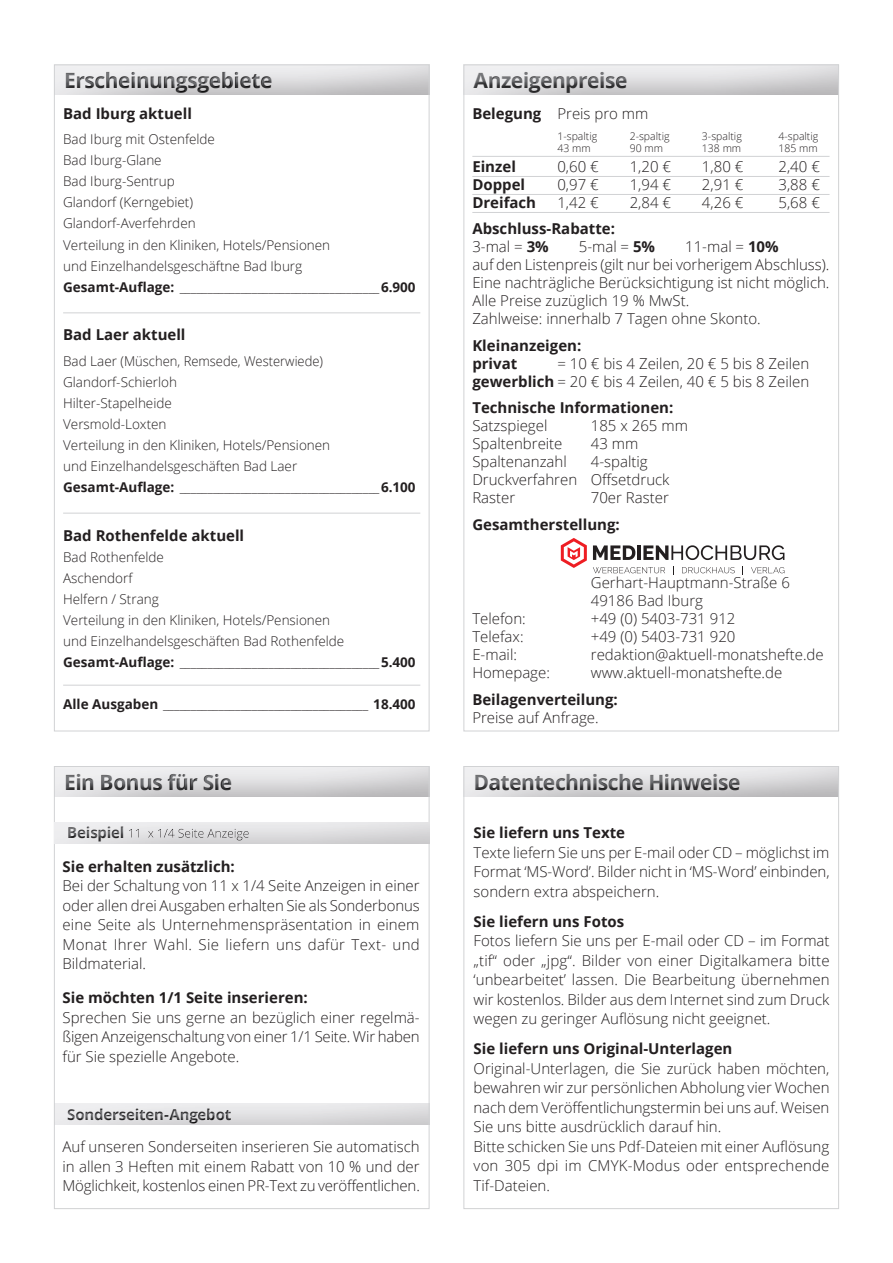
<style>
.page{position:relative;width:893px;height:1263px;background:#fff}
.page>*{position:absolute;margin:0;border:0;box-sizing:border-box;transform-origin:0 0}
.t1{font:700 21px "Open Sans";letter-spacing:-.025em;color:#6c6d70}
.t2{font:300 15px/19.5px "Open Sans";color:#231f20;text-align:justify}
.t3{font:700 15px/18px "Open Sans";color:#231f20}
.t4{font:700 15px "Open Sans";letter-spacing:-.01em;color:#6c6d70}
.t5{font:300 13.5px/21px "Open Sans";color:#231f20}
.t6{font:300 10.5px "Open Sans";color:#231f20}
.s1{font-weight:700}
.s2{font-weight:300}
</style>
<div class="page">
<hr style="left:472px;top:156px;width:357px;height:1px;background:#d1d2d4">
<hr style="left:472px;top:176px;width:357px;height:1px;background:#d1d2d4">
<hr style="left:472px;top:194px;width:357px;height:1px;background:#d1d2d4">
<hr style="left:472px;top:212px;width:357px;height:1px;background:#d1d2d4">
<hr style="left:63px;top:312px;width:357px;height:1px;background:#d1d2d4">
<hr style="left:63px;top:513px;width:357px;height:1px;background:#d1d2d4">
<hr style="left:63px;top:685px;width:357px;height:1px;background:#d1d2d4">
<div style="left:49px;top:766px;width:381px;height:37px;background:#231f20;opacity:.75"></div>
<div style="left:56px;top:767px;width:187px;height:33px;background:#231f20;opacity:.66"></div>
<div style="left:463px;top:765px;width:376px;height:33px;background:#231f20;opacity:.75"></div>
<div style="left:459px;top:766px;width:373px;height:35px;background:#231f20;opacity:.75"></div>
<div style="left:466px;top:767px;width:285px;height:33px;background:#231f20;opacity:.66"></div>
<div style="left:54px;top:1101px;width:376px;height:24px;background:#231f20;opacity:.75"></div>
<div style="left:49px;top:64px;width:381px;height:31px;background:#231f20;opacity:.75"></div>
<div style="left:56px;top:65px;width:227px;height:30px;background:#231f20;opacity:.66"></div>
<div style="left:459px;top:64px;width:380px;height:39px;background:#231f20;opacity:.75"></div>
<div style="left:463px;top:64px;width:172px;height:30px;background:#dcddde"></div>
<div style="left:464px;top:65px;width:174px;height:38px;background:#231f20;opacity:.66"></div>
<div style="left:55px;top:1104px;width:222px;height:24px;background:#231f20;opacity:.75"></div>
<div style="left:57px;top:1104px;width:182px;height:22px;background:#ededef"></div>
<div style="left:59px;top:1105px;width:183px;height:23px;background:#231f20;opacity:.66"></div>
<div style="left:54px;top:819px;width:376px;height:24px;background:#231f20;opacity:.75"></div>
<div style="left:55px;top:821px;width:299px;height:24px;background:#231f20;opacity:.75"></div>
<div style="left:58px;top:821px;width:199px;height:22px;background:#ececee"></div>
<div style="left:59px;top:825px;width:201px;height:20px;background:#231f20;opacity:.66"></div>
<svg style="left:593px;top:567px;width:72px;height:6px"></svg>
<svg style="left:682px;top:567px;width:53px;height:6px"></svg>
<svg style="left:751px;top:567px;width:33px;height:6px"></svg>
<svg style="left:593px;top:545px;width:42px;height:15px"></svg>
<hr style="left:637px;top:545px;width:4px;height:15px;background:#231f20">
<svg style="left:643px;top:545px;width:141px;height:15px"></svg>
<svg style="left:561px;top:538px;width:26px;height:30px"></svg>
<h1 class="t1" style="left:64px;top:65px;width:210px">Erscheinungsgebiete</h1>
<h1 class="t1" style="left:474px;top:65px;width:155px">Anzeigenpreise</h1>
<p class="t3" style="left:63px;top:104px;width:130px">Bad Iburg aktuell</p>
<p class="t5" style="left:63px;top:129px;width:354px">Bad Iburg mit Ostenfelde<br>Bad Iburg-Glane<br>Bad Iburg-Sentrup<br>Glandorf (Kerngebiet)<br>Glandorf-Averfehrden<br>Verteilung in den Kliniken, Hotels/Pensionen<br>und Einzelhandelsgeschäftne Bad Iburg<br><span class="s1">Gesamt-Auflage:</span> ____________________________________<span class="s1">6.900</span></p>
<p class="t3" style="left:63px;top:326px;width:124px">Bad Laer aktuell</p>
<p class="t5" style="left:63px;top:350px;width:354px">Bad Laer (Müschen, Remsede, Westerwiede)<br>Glandorf-Schierloh<br>Hilter-Stapelheide<br>Versmold-Loxten<br>Verteilung in den Kliniken, Hotels/Pensionen<br>und Einzelhandelsgeschäften Bad Laer<br><span class="s1">Gesamt-Auflage:</span> ____________________________________<span class="s1">6.100</span></p>
<p class="t3" style="left:63px;top:526px;width:183px">Bad Rothenfelde aktuell</p>
<p class="t5" style="left:63px;top:546px;width:354px">Bad Rothenfelde<br>Aschendorf<br>Helfern / Strang<br>Verteilung in den Kliniken, Hotels/Pensionen<br>und Einzelhandelsgeschäften Bad Rothenfelde <span class="s1">Gesamt-Auflage:</span> ____________________________________<span class="s1">5.400</span></p>
<p class="t5" style="left:63px;top:693px;width:354px"><span class="s1">Alle Ausgaben</span> _____________________________________ <span class="s1">18.400</span></p>
<p class="t2" style="left:472px;top:104px;width:178px"><span class="s1">Belegung</span> Preis pro mm</p>
<p class="t6" style="left:557px;top:129px;width:41px">1-spaltig</p>
<p class="t6" style="left:630px;top:129px;width:41px">2-spaltig</p>
<p class="t6" style="left:702px;top:129px;width:41px">3-spaltig</p>
<p class="t6" style="left:778px;top:129px;width:41px">4-spaltig</p>
<p class="t6" style="left:557px;top:141px;width:35px">43 mm</p>
<p class="t6" style="left:630px;top:141px;width:35px">90 mm</p>
<p class="t6" style="left:702px;top:141px;width:41px">138 mm</p>
<p class="t6" style="left:778px;top:141px;width:41px">185 mm</p>
<p class="t3" style="left:472px;top:157px;width:45px">Einzel</p>
<p class="t2" style="left:557px;top:156px;width:43px">0,60 €</p>
<p class="t2" style="left:630px;top:156px;width:43px">1,20 €</p>
<p class="t2" style="left:702px;top:156px;width:43px">1,80 €</p>
<p class="t2" style="left:778px;top:156px;width:43px">2,40 €</p>
<p class="t3" style="left:472px;top:175px;width:54px">Doppel</p>
<p class="t2" style="left:557px;top:174px;width:43px">0,97 €</p>
<p class="t2" style="left:630px;top:174px;width:43px">1,94 €</p>
<p class="t2" style="left:702px;top:174px;width:43px">2,91 €</p>
<p class="t2" style="left:778px;top:174px;width:43px">3,88 €</p>
<p class="t3" style="left:472px;top:193px;width:65px">Dreifach</p>
<p class="t2" style="left:557px;top:192px;width:43px">1,42 €</p>
<p class="t2" style="left:630px;top:192px;width:43px">2,84 €</p>
<p class="t2" style="left:702px;top:192px;width:43px">4,26 €</p>
<p class="t2" style="left:778px;top:192px;width:43px">5,68 €</p>
<p class="t3" style="left:472px;top:219px;width:144px">Abschluss-Rabatte:<br><span class="s2">3-mal =</span> 3%</p>
<p class="t2" style="left:472px;top:237px;width:359px;line-height:18px;text-align:left;text-indent:213px">11-mal = <span class="s1">10%<br></span>auf den Listenpreis (gilt nur bei vorherigem Abschluss).<br>Eine nachträgliche Berücksichtigung ist nicht möglich.<br>Alle Preise zuzüglich 19 % MwSt.<br>Zahlweise: innerhalb 7 Tagen ohne Skonto.</p>
<p class="t3" style="left:472px;top:336px;width:110px">Kleinanzeigen: privat</p>
<p class="t2" style="left:579px;top:237px;width:78px">5-mal = <span class="s1">5%</span></p>
<p class="t2" style="left:472px;top:354px;width:338px;line-height:18px;text-align:right">= 10 € bis 4 Zeilen, 20 € 5 bis 8 Zeilen <span class="s1">gewerblich</span> = 20 € bis 4 Zeilen, 40 € 5 bis 8 Zeilen</p>
<p class="t3" style="left:472px;top:398px;width:203px">Technische Informationen:</p>
<p class="t2" style="left:472px;top:416px;width:77px">Satzspiegel</p>
<p class="t2" style="left:591px;top:416px;width:99px">185 x 265 mm</p>
<p class="t2" style="left:472px;top:434px;width:92px">Spaltenbreite</p>
<p class="t2" style="left:591px;top:434px;width:49px">43 mm</p>
<p class="t2" style="left:472px;top:452px;width:96px">Spaltenanzahl</p>
<p class="t2" style="left:472px;top:452px;width:199px;line-height:18px;text-align:left;text-indent:118px">4-spaltig<br>Druckverfahren Offsetdruck<br>Raster</p>
<p class="t2" style="left:591px;top:488px;width:80px">70er Raster</p>
<p class="t3" style="left:472px;top:515px;width:149px">Gesamtherstellung:</p>
<p class="t2" style="left:591px;top:573px;width:201px;line-height:18px">Gerhart-Hauptmann-Straße 6<br>49186 Bad Iburg</p>
<p class="t2" style="left:472px;top:608px;width:55px">Telefon:</p>
<p class="t2" style="left:591px;top:608px;width:146px">+49 (0) 5403-731 912</p>
<p class="t2" style="left:472px;top:626px;width:53px">Telefax:</p>
<p class="t2" style="left:591px;top:626px;width:146px">+49 (0) 5403-731 920</p>
<p class="t2" style="left:472px;top:644px;width:46px">E-mail:</p>
<p class="t2" style="left:591px;top:644px;width:234px">redaktion@aktuell-monatshefte.de</p>
<p class="t2" style="left:472px;top:662px;width:79px">Homepage:</p>
<p class="t2" style="left:591px;top:662px;width:193px">www.aktuell-monatshefte.de</p>
<p class="t3" style="left:472px;top:690px;width:147px">Beilagenverteilung:</p>
<p class="t2" style="left:472px;top:707px;width:128px">Preise auf Anfrage.</p>
<h1 class="t1" style="left:64px;top:767px;width:170px">Ein Bonus für Sie</h1>
<h1 class="t1" style="left:474px;top:767px;width:269px">Datentechnische Hinweise</h1>
<p class="t4" style="left:67px;top:821px;width:59px">Beispiel</p>
<p class="t3" style="left:63px;top:857px;width:174px">Sie erhalten zusätzlich:</p>
<p class="t2" style="left:63px;top:875px;width:359px">Bei der Schaltung von 11 x 1/4 Seite Anzeigen in einer oder allen drei Ausgaben erhalten Sie als Sonderbonus eine Seite als Unternehmenspräsentation in einem Monat Ihrer Wahl. Sie liefern uns dafür Text- und Bildmaterial.</p>
<p class="t3" style="left:63px;top:988px;width:247px">Sie möchten 1/1 Seite inserieren:</p>
<p class="t2" style="left:63px;top:1007px;width:359px">Sprechen Sie uns gerne an bezüglich einer regelmä&shy;ßigen Anzeigenschaltung von einer 1/1 Seite. Wir haben für Sie spezielle Angebote.</p>
<p class="t4" style="left:67px;top:1104px;width:165px">Sonderseiten-Angebot</p>
<p class="t2" style="left:63px;top:1137px;width:359px">Auf unseren Sonderseiten inserieren Sie automatisch in allen 3 Heften mit einem Rabatt von 10 % und der Möglichkeit, kostenlos einen PR-Text zu veröffentlichen.</p>
<p class="t3" style="left:474px;top:823px;width:153px">Sie liefern uns Texte</p>
<p class="t2" style="left:474px;top:842px;width:358px">Texte liefern Sie uns per E-mail oder CD – möglichst im Format ‘MS-Word’. Bilder nicht in ‘MS-Word’ einbinden, sondern extra abspeichern.</p>
<p class="t3" style="left:474px;top:912px;width:152px">Sie liefern uns Fotos</p>
<p class="t2" style="left:474px;top:931px;width:358px">Fotos liefern Sie uns per E-mail oder CD – im Format „tif“ oder „jpg“. Bilder von einer Digitalkamera bitte ‘unbearbeitet’ lassen. Die Bearbeitung übernehmen wir kostenlos. Bilder aus dem Internet sind zum Druck wegen zu geringer Auflösung nicht geeignet.</p>
<p class="t3" style="left:474px;top:1039px;width:260px">Sie liefern uns Original-Unterlagen</p>
<p class="t2" style="left:474px;top:1058px;width:358px;text-align:left">Original-Unterlagen, die Sie zurück haben möchten, bewahren wir zur persönlichen Abholung vier Wochen nach dem Veröffentlichungstermin bei uns auf. Weisen Sie uns bitte ausdrücklich darauf hin.<br>Bitte schicken Sie uns Pdf-Dateien mit einer Auflösung von 305 dpi im CMYK-Modus oder entsprechende Tif-Dateien.</p>
</div>
